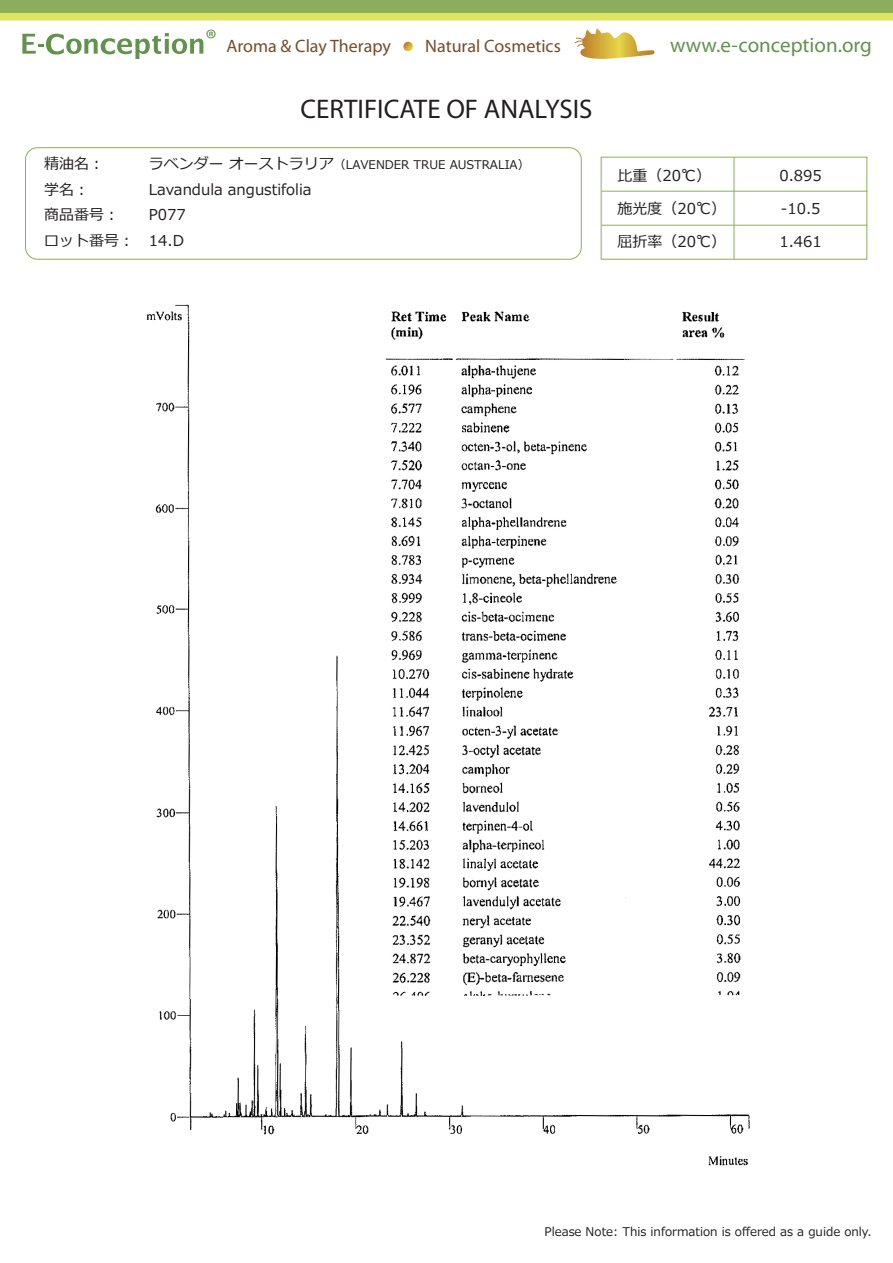
<style>
.page{position:relative;width:893px;height:1263px;background:#fff}
.page>*{position:absolute;margin:0;border:0;box-sizing:border-box;transform-origin:0 0}
.t1{font:27px "Myriad Pro";color:#231f20}
.t2{font:21px "Myriad Pro";color:#61934d}
.t3{font:18px "Myriad Pro";color:#754d29}
.t4{font:15px/25.5px "Meiryo";color:#231f20}
.t5{font:12px "Meiryo";color:#231f20}
.s1{font-size:15px}
</style>
<div class="page">
<svg style="left:574px;top:28px;width:81px;height:31px"></svg>
<div style="left:0;top:0;width:893px;height:15px;background:#8aae5b"></div>
<div style="left:0;top:13px;width:893px;height:7px;background:#dfe460"></div>
<svg style="left:403px;top:42px;width:10px;height:10px"></svg>
<svg style="left:22px;top:33px;width:181px;height:26px"></svg>
<div style="left:25px;top:147px;width:557px;height:113px;border:1px solid #8aaf5a;border-radius:12px"></div>
<div style="left:601px;top:157px;width:266px;height:103px;border:1px solid #8aaf5a"></div>
<hr style="left:602px;top:191px;width:265px;height:1px;background:#8aaf5a">
<hr style="left:602px;top:225px;width:265px;height:1px;background:#8aaf5a">
<hr style="left:734px;top:157px;width:1px;height:102px;background:#8aaf5a">
<img style="left:146px;top:304px;width:604px;height:862px">
<p class="t3" style="left:205px;top:35px;width:187px"><sup>®</sup> Aroma &amp; Clay Therapy</p>
<p class="t3" style="left:425px;top:35px;width:137px">Natural Cosmetics</p>
<h2 class="t2" style="left:670px;top:32px;width:203px">www.e-conception.org</h2>
<h1 class="t1" style="left:300px;top:92px;width:293px">CERTIFICATE OF ANALYSIS</h1>
<p class="t5" style="left:149px;top:156px;width:382px"><span class="s1">ラベンダー オーストラリア</span>（LAVENDER TRUE AUSTRALIA）</p>
<p class="t4" style="left:149px;top:177px;width:164px">Lavandula angustifolia<br>P077<br>14.D</p>
<p class="t4" style="left:44px;top:152px;width:91px">精油名：<br>学名：<br>商品番号：ロット番号：</p>
<p class="t4" style="left:617px;top:163px;width:95px">比重（20℃）</p>
<p class="t4" style="left:617px;top:196px;width:110px">施光度（20℃）</p>
<p class="t4" style="left:617px;top:229px;width:110px">屈折率（20℃）</p>
<p class="t4" style="left:779px;top:163px;width:44px">0.895</p>
<p class="t4" style="left:781px;top:196px;width:41px">-10.5</p>
<p class="t4" style="left:779px;top:229px;width:44px">1.461</p>
<p class="t5" style="left:545px;top:1224px;width:329px">Please Note: This information is offered as a guide only.</p>
</div>
